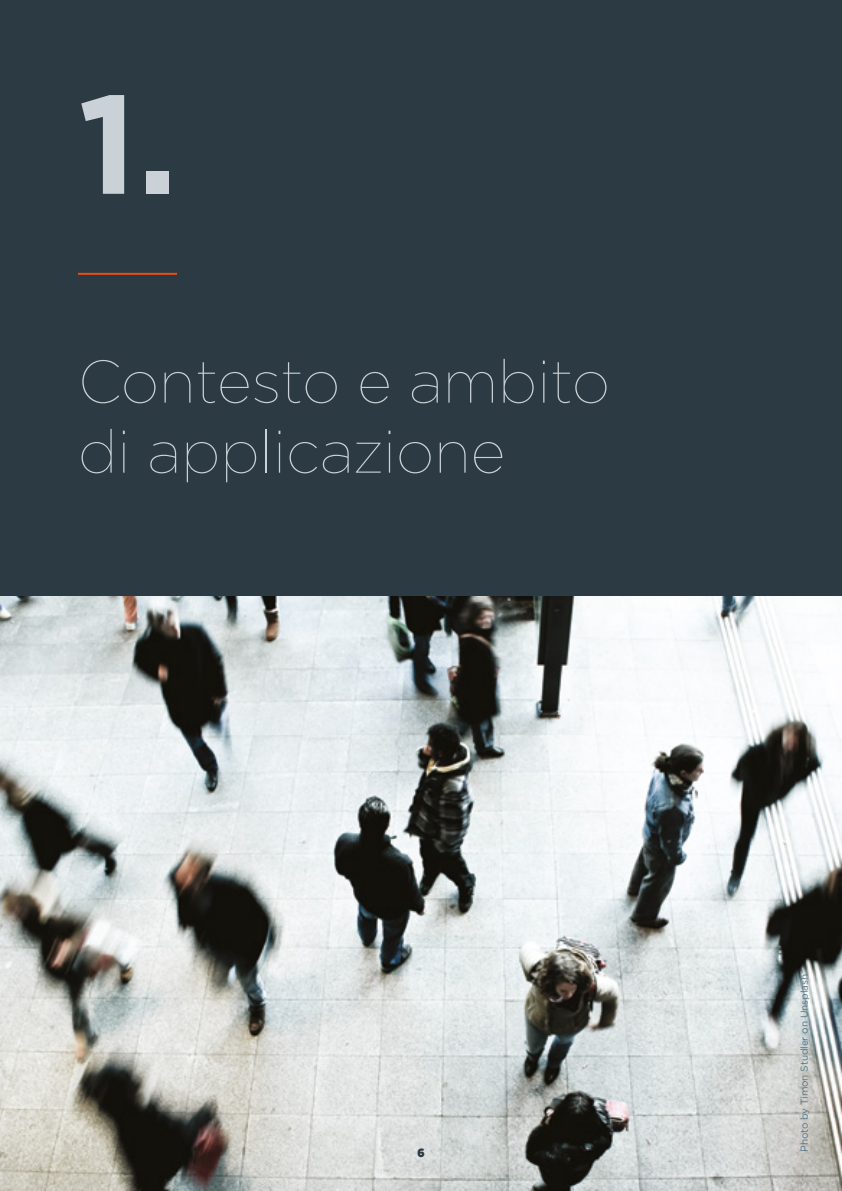
<style>
.page{position:relative;width:842px;height:1191px;background:#fff}
.page>*{position:absolute;margin:0;border:0;box-sizing:border-box;transform-origin:0 0}
.t1{font:700 140px "Gotham";color:#cbd2d7}
.t2{font:100 60px/70px "Gotham";color:#cbd2d7}
.t3{font:900 12px "Gotham";color:#2c3a43}
.t4{font:10px "Gotham";letter-spacing:-.01em;color:#517485}
</style>
<div class="page">
<img style="left:0;top:595px;width:842px;height:596px">
<div style="left:0;top:0;width:842px;height:595px;background:#2c3a43"></div>
<hr style="left:78px;top:273px;width:99px;height:2px;background:#e94e12">
<h1 class="t1" style="left:78px;top:51px;width:101px">1.</h1>
<p class="t2" style="left:78px;top:344px;width:533px">Contesto e ambito di applicazione</p>
<p class="t3" style="left:417px;top:1144px;width:9px">6</p>
<p class="t4" style="left:798px;top:1152px;width:179px;rotate:-90deg">Photo by Timon Studler on Unsplash</p>
</div>
